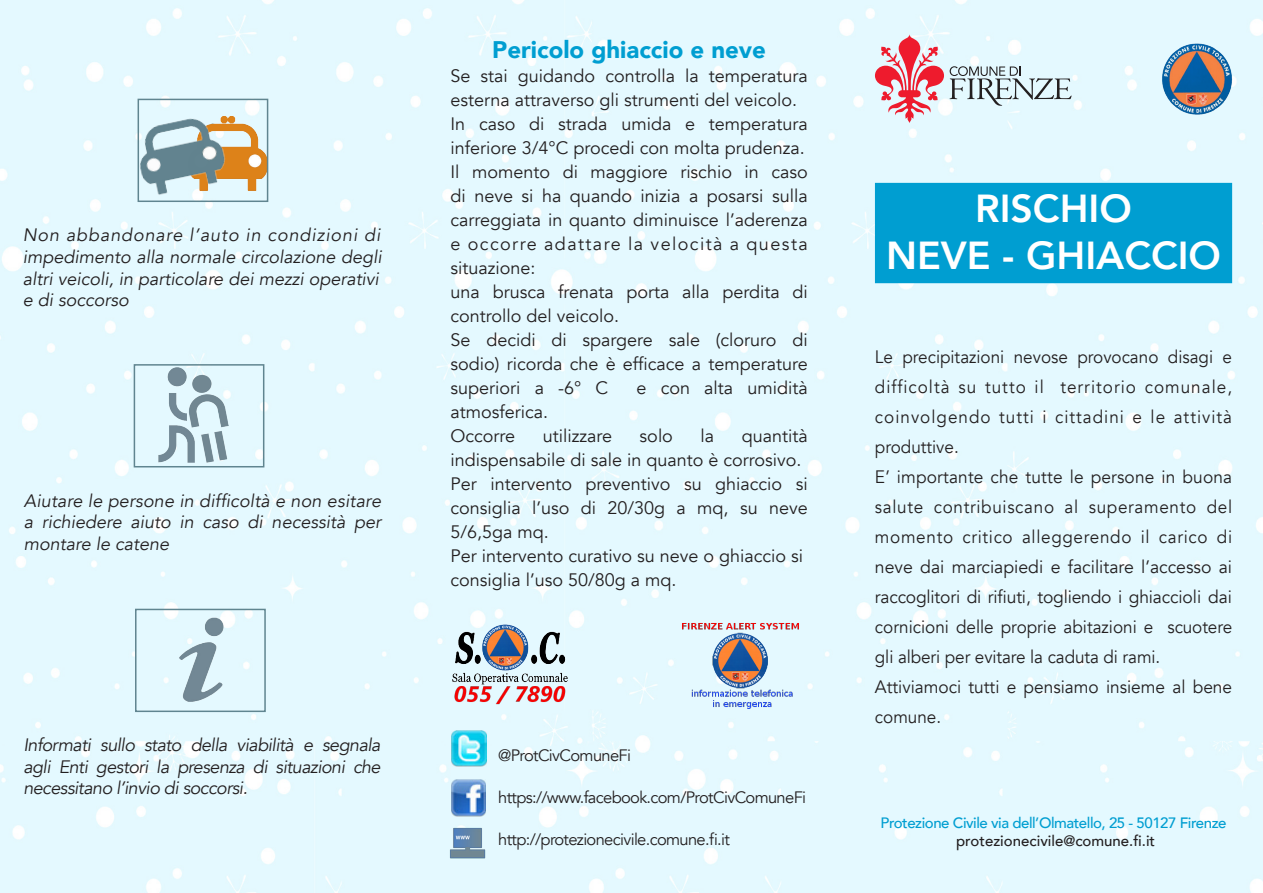
<style>
.page{position:relative;width:1263px;height:893px;background:#e4f9ff}
.page>*{position:absolute;margin:0;border:0;box-sizing:border-box;transform-origin:0 0}
.t1{font:800 39px/46.8px "Avenir";color:#fff;text-align:center}
.t2{font:900 24px "Avenir";color:#009ed1}
.t3{font:18px/24px "Avenir";color:#231f20}
.t4{font:18px/30px "Avenir";color:#231f20;scale:.95 1}
.t5{font:italic 18px/21.6px "Avenir";color:#231f20;text-align:justify}
.t6{font:16.5px "Avenir";letter-spacing:-.04em;color:#231f20}
.t7{font:500 15px/18px "Avenir";letter-spacing:-.03em;color:#009ed1;text-align:center}
.s1{color:#231f20}
</style>
<div class="page">
<svg style="left:875px;top:34px;width:196px;height:89px;background:#dbd0d7"></svg>
<div style="left:876px;top:184px;width:355px;height:98px;background:#009ed1"></div>
<div style="left:875px;top:183px;width:357px;height:100px;border:2px solid #009ed1"></div>
<img style="left:1161px;top:42px;width:71px;height:73px">
<img style="left:681px;top:621px;width:118px;height:88px">
<img style="left:450px;top:621px;width:119px;height:85px">
<img style="left:451px;top:780px;width:35px;height:36px">
<img style="left:452px;top:730px;width:34px;height:36px">
<img style="left:448px;top:826px;width:39px;height:34px">
<img style="left:253px;top:111px;width:36px;height:81px">
<img style="left:110px;top:102px;width:143px;height:108px">
<img style="left:146px;top:603px;width:105px;height:106px">
<div style="left:138px;top:99px;width:130px;height:103px;border:2px solid #608590"></div>
<div style="left:134px;top:364px;width:130px;height:103px;border:2px solid #608590"></div>
<div style="left:135px;top:609px;width:131px;height:103px;border:2px solid #608590"></div>
<img style="left:138px;top:357px;width:115px;height:115px">
<p class="t5" style="left:23px;top:225px;width:360px;text-align:left">Non abbandonare l’auto in condizioni di impedimento alla normale circolazione degli altri veicoli, in particolare dei mezzi operativi e di soccorso</p>
<p class="t5" style="left:24px;top:490px;width:359px">Aiutare le persone in difficoltà e non esitare a richiedere aiuto in caso di necessità per montare le catene</p>
<p class="t5" style="left:23px;top:734px;width:359px">Informati sullo stato della viabilità e segnala agli Enti gestori la presenza di situazioni che necessitano l’invio di soccorsi.</p>
<p class="t2" style="left:492px;top:29px;width:275px">Pericolo ghiaccio e neve</p>
<p class="t3" style="left:451px;top:64px;width:359px">Se stai guidando controlla la temperatura esterna attraverso gli strumenti del veicolo.<br>In caso di strada umida e temperatura inferiore 3/4°C procedi con molta prudenza.<br>Il momento di maggiore rischio in caso di neve si ha quando inizia a posarsi sulla carreggiata in quanto diminuisce l’aderenza e occorre adattare la velocità a questa situazione:<br>una brusca frenata porta alla perdita di controllo del veicolo.<br>Se decidi di spargere sale (cloruro di sodio) ricorda che è efficace a temperature superiori a -6° C</p>
<p class="t3" style="left:637px;top:376px;width:173px">e con alta umidità</p>
<p class="t3" style="left:451px;top:400px;width:99px">atmosferica.<br>Occorre</p>
<p class="t3" style="left:543px;top:424px;width:71px">utilizzare</p>
<p class="t3" style="left:640px;top:424px;width:35px">solo</p>
<p class="t3" style="left:700px;top:424px;width:15px">la</p>
<p class="t3" style="left:451px;top:424px;width:359px;text-indent:291px">quantità indispensabile di sale in quanto è corrosivo.<br>Per intervento preventivo su ghiaccio si consiglia l’uso di 20/30g a mq, su neve<br>5/6,5ga mq.<br>Per intervento curativo su neve o ghiaccio si consiglia l’uso 50/80g a mq.</p>
<p class="t6" style="left:498px;top:746px;width:134px">@ProtCivComuneFi</p>
<p class="t6" style="left:498px;top:788px;width:309px">https://www.facebook.com/ProtCivComuneFi</p>
<p class="t6" style="left:498px;top:830px;width:233px">http://protezionecivile.comune.fi.it</p>
<p class="t1" style="left:886px;top:185px;width:337px">RISCHIO<br>NEVE - GHIACCIO</p>
<p class="t4" style="left:875px;top:342px;width:377px">Le precipitazioni nevose provocano disagi e difficoltà su tutto il territorio comunale, coinvolgendo tutti i cittadini e le attività produttive.<br>E’ importante che tutte le persone in buona salute contribuiscano al superamento del momento critico alleggerendo il carico di neve dai marciapiedi e facilitare l’accesso ai raccoglitori di rifiuti, togliendo i ghiaccioli dai cornicioni delle proprie abitazioni e scuotere gli alberi per evitare la caduta di rami.<br>Attiviamoci tutti e pensiamo insieme al bene comune.</p>
<p class="t7" style="left:880px;top:813px;width:347px">Protezione Civile via dell’Olmatello, 25 - 50127 Firenze <span class="s1">protezionecivile@comune.fi.it</span></p>
</div>
